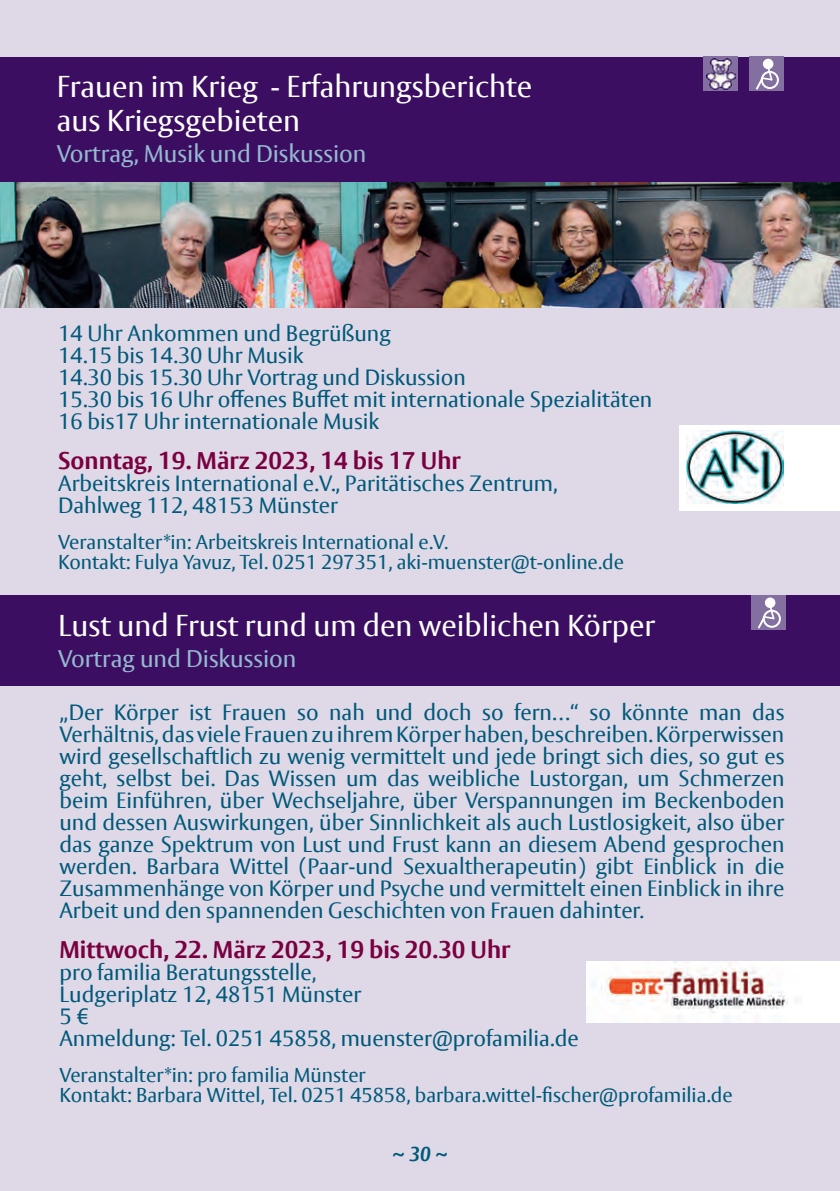
<style>
.page{position:relative;width:840px;height:1191px;background:#fff}
.page>*{position:absolute;margin:0;border:0;box-sizing:border-box;transform-origin:0 0}
.t1{font:30px "Vesta Pro";color:#fff}
.t2{font:700 24px "Vesta Pro";color:#7a0141}
.t3{font:24px "Vesta Pro";color:#95bace}
.t4{font:22px/22px "Vesta Pro";color:#00597a;text-align:justify}
.t5{font:20px/20px "Vesta Pro";color:#00597a}
.t6{font:italic 700 20px "Vesta Pro";color:#00597a}
</style>
<div class="page">
<div style="left:0;top:0;width:839px;height:1191px;background:#dfd9e7"></div>
<div style="left:0;top:595px;width:839px;height:91px;background:#3b0e62"></div>
<div style="left:750px;top:595px;width:34px;height:34px;background:#836fa0"></div>
<div style="left:762px;top:609px;width:18px;height:19px;border:2px solid #fff;border-radius:50%"></div>
<div style="left:764px;top:597px;width:11px;height:11px;background:#fff;border-radius:50%"></div>
<svg style="left:757px;top:605px;width:17px;height:23px"></svg>
<div style="left:586px;top:961px;width:253px;height:62px;background:#fff"></div>
<img style="left:591px;top:961px;width:206px;height:62px">
<img style="left:0;top:181px;width:839px;height:126px">
<div style="left:0;top:57px;width:839px;height:124px;background:#3b0e62"></div>
<div style="left:679px;top:425px;width:160px;height:86px;background:#fff"></div>
<img style="left:686px;top:430px;width:97px;height:73px">
<div style="left:748px;top:57px;width:34px;height:34px;background:#836fa0"></div>
<div style="left:760px;top:71px;width:18px;height:18px;border:2px solid #fff;border-radius:50%"></div>
<div style="left:762px;top:59px;width:11px;height:10px;background:#fff;border-radius:50%"></div>
<svg style="left:755px;top:67px;width:17px;height:23px"></svg>
<svg style="left:703px;top:57px;width:34px;height:34px"></svg>
<div style="left:704px;top:58px;width:31px;height:32px;background:#836fa0"></div>
<img style="left:706px;top:58px;width:29px;height:32px">
<p class="t1" style="left:57px;top:68px;width:477px">Frauen im Krieg - Erfahrungsberichte</p>
<p class="t1" style="left:57px;top:102px;width:245px">aus Kriegsgebieten</p>
<p class="t3" style="left:57px;top:139px;width:311px">Vortrag, Musik und Diskussion</p>
<p class="t4" style="left:58px;top:322px;width:334px">14 Uhr Ankommen und Begrüßung</p>
<p class="t4" style="left:58px;top:344px;width:246px">14.15 bis 14.30 Uhr Musik</p>
<p class="t4" style="left:58px;top:366px;width:409px">14.30 bis 15.30 Uhr Vortrag und Diskussion</p>
<p class="t4" style="left:58px;top:388px;width:595px">15.30 bis 16 Uhr offenes Buffet mit internationale Spezialitäten</p>
<p class="t4" style="left:58px;top:410px;width:322px">16 bis17 Uhr internationale Musik</p>
<p class="t2" style="left:58px;top:446px;width:404px">Sonntag, 19. März 2023, 14 bis 17 Uhr</p>
<p class="t4" style="left:58px;top:472px;width:501px">Arbeitskreis International e.V., Paritätisches Zentrum,</p>
<p class="t4" style="left:58px;top:494px;width:281px">Dahlweg 112, 48153 Münster</p>
<p class="t5" style="left:58px;top:532px;width:391px">Veranstalter*in: Arbeitskreis International e.V.</p>
<p class="t5" style="left:58px;top:552px;width:567px">Kontakt: Fulya Yavuz, Tel. 0251 297351, aki-muenster@t-online.de</p>
<h1 class="t1" style="left:58px;top:607px;width:598px">Lust und Frust rund um den weiblichen Körper</h1>
<p class="t3" style="left:58px;top:644px;width:240px">Vortrag und Diskussion</p>
<p class="t4" style="left:59px;top:701px;width:726px">„Der Körper ist Frauen so nah und doch so fern…“ so könnte man das Verhältnis, das viele Frauen zu ihrem Körper haben, beschreiben. Körperwissen wird gesellschaftlich zu wenig vermittelt und jede bringt sich dies, so gut es geht, selbst bei. Das Wissen um das weibliche Lustorgan, um Schmerzen beim Einführen, über Wechseljahre, über Verspannungen im Beckenboden und dessen Auswirkungen, über Sinnlichkeit als auch Lustlosigkeit, also über das ganze Spektrum von Lust und Frust kann an diesem Abend gesprochen werden. Barbara Wittel (Paar-und Sexualtherapeutin) gibt Einblick in die Zusammenhänge von Körper und Psyche und vermittelt einen Einblick in ihre Arbeit und den spannenden Geschichten von Frauen dahinter.</p>
<p class="t2" style="left:59px;top:934px;width:452px">Mittwoch, 22. März 2023, 19 bis 20.30 Uhr</p>
<p class="t4" style="left:59px;top:961px;width:520px;text-align:left">pro familia Beratungsstelle,<br>Ludgeriplatz 12, 48151 Münster<br>5 €<br>Anmeldung: Tel. 0251 45858, muenster@profamilia.de</p>
<p class="t5" style="left:59px;top:1064px;width:674px">Veranstalter*in: pro familia Münster<br>Kontakt: Barbara Wittel, Tel. 0251 45858, barbara.wittel-fischer@profamilia.de</p>
<p class="t6" style="left:392px;top:1141px;width:57px">~ 30 ~</p>
</div>
